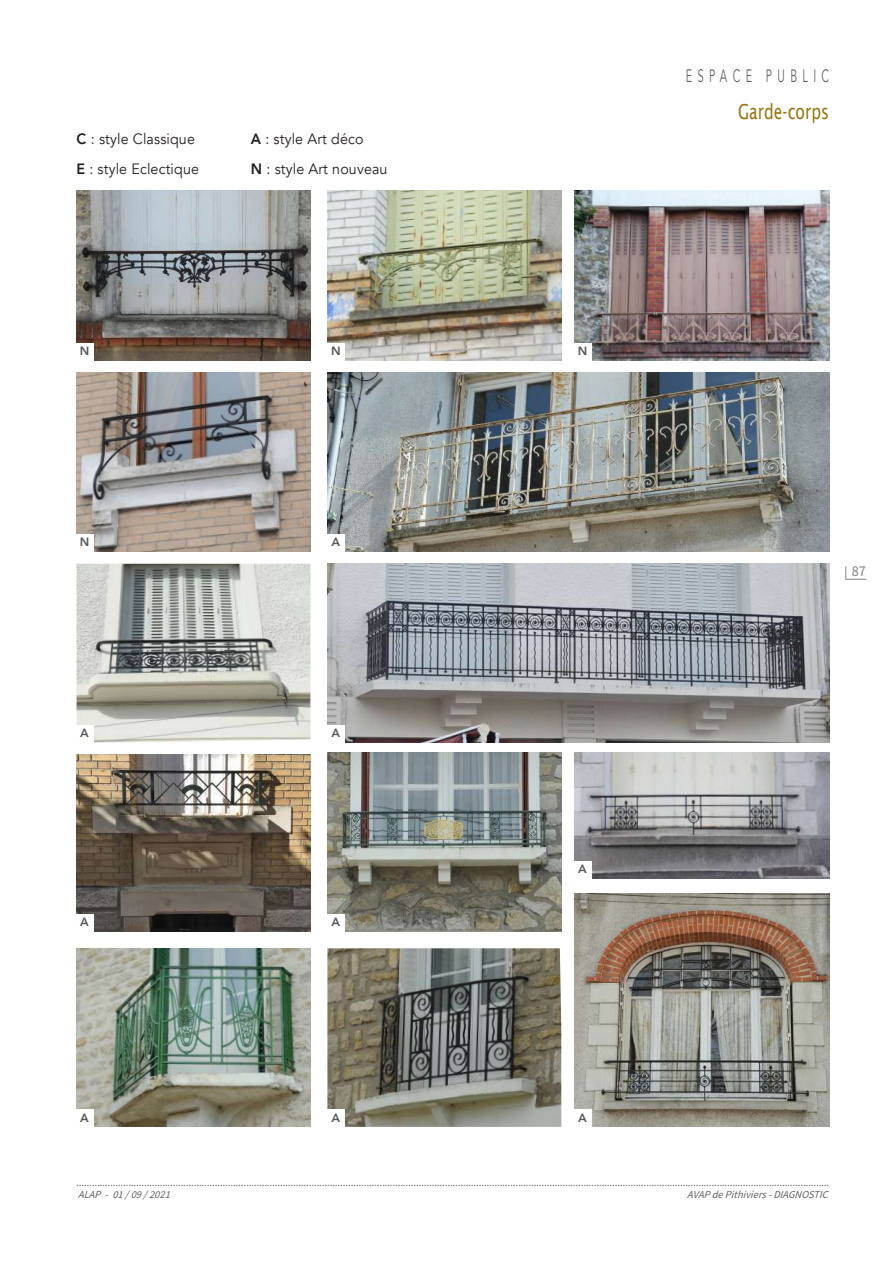
<style>
.page{position:relative;width:893px;height:1263px;background:#fff}
.page>*{position:absolute;margin:0;border:0;box-sizing:border-box;transform-origin:0 0}
.t1{font:20.7px "Lucida Sans";color:#97750d;scale:.75 1}
.t2{font:18px "Avenir";letter-spacing:.5em;color:#636366;scale:.6 1}
.t3{font:15px/30.2px "Avenir";letter-spacing:.01em;color:#231f20;scale:.95 1}
.t4{font:15px "Source Sans Pro";color:#808285;scale:.95 1}
.t5{font:800 12px "Avenir";color:#57585a}
.t6{font:italic 10.5px/12.6px "Source Sans Pro";color:#636366}
.s1{font-weight:800}
</style>
<div class="page">
<svg style="left:845px;top:566px;width:22px;height:14px"></svg>
<img style="left:327px;top:373px;width:502px;height:178px">
<img style="left:574px;top:893px;width:255px;height:234px">
<img style="left:327px;top:564px;width:502px;height:178px">
<img style="left:77px;top:755px;width:233px;height:176px">
<img style="left:77px;top:948px;width:233px;height:179px">
<img style="left:327px;top:948px;width:234px;height:179px">
<img style="left:327px;top:753px;width:234px;height:178px">
<img style="left:574px;top:753px;width:255px;height:125px">
<img style="left:77px;top:373px;width:233px;height:178px">
<img style="left:77px;top:564px;width:233px;height:178px">
<img style="left:327px;top:190px;width:234px;height:170px">
<img style="left:574px;top:190px;width:255px;height:170px">
<img style="left:77px;top:190px;width:233px;height:170px">
<div style="left:76px;top:725px;width:17px;height:17px;background:#fff"></div>
<div style="left:327px;top:725px;width:17px;height:17px;background:#fff"></div>
<div style="left:327px;top:534px;width:17px;height:17px;background:#fff"></div>
<div style="left:76px;top:534px;width:17px;height:17px;background:#fff"></div>
<div style="left:76px;top:914px;width:17px;height:17px;background:#fff"></div>
<div style="left:327px;top:914px;width:17px;height:17px;background:#fff"></div>
<div style="left:327px;top:1110px;width:17px;height:17px;background:#fff"></div>
<div style="left:76px;top:1110px;width:17px;height:17px;background:#fff"></div>
<div style="left:574px;top:1110px;width:17px;height:17px;background:#fff"></div>
<div style="left:574px;top:861px;width:17px;height:17px;background:#fff"></div>
<div style="left:76px;top:343px;width:17px;height:17px;background:#fff"></div>
<div style="left:327px;top:343px;width:17px;height:17px;background:#fff"></div>
<div style="left:574px;top:343px;width:17px;height:17px;background:#fff"></div>
<h3 class="t3" style="left:77px;top:124px;width:130px"><span class="s1">C</span> : style Classique<br><span class="s1">E</span> : style Eclectique</h3>
<h3 class="t3" style="left:251px;top:124px;width:145px"><span class="s1">A</span> : style Art déco<br><span class="s1">N</span> : style Art nouveau</h3>
<p class="t5" style="left:80px;top:342px;width:11px">N</p>
<p class="t5" style="left:331px;top:342px;width:11px">N</p>
<p class="t5" style="left:578px;top:342px;width:11px">N</p>
<p class="t5" style="left:80px;top:533px;width:11px">N</p>
<p class="t5" style="left:332px;top:533px;width:10px">A</p>
<p class="t5" style="left:80px;top:724px;width:10px">A</p>
<p class="t5" style="left:332px;top:724px;width:10px">A</p>
<p class="t5" style="left:80px;top:913px;width:10px">A</p>
<p class="t5" style="left:332px;top:913px;width:10px">A</p>
<p class="t5" style="left:578px;top:860px;width:10px">A</p>
<h2 class="t2" style="left:686px;top:65px;width:240px">ESPACE PUBLIC</h2>
<h1 class="t1" style="left:738px;top:100px;width:123px">Garde-corps</h1>
<h3 class="t4" style="left:852px;top:562px;width:16px">87</h3>
<p class="t5" style="left:80px;top:1108px;width:10px">A</p>
<p class="t5" style="left:332px;top:1108px;width:10px">A</p>
<p class="t5" style="left:578px;top:1108px;width:10px">A</p>
<p class="t6" style="left:76px;top:1176px;width:758px">................................................................................................................................................................................................................................................................................................<br>ALAP - 01/09/2021</p>
<p class="t6" style="left:687px;top:1189px;width:146px">AVAPdePithiviers-DIAGNOSTIC</p>
</div>
